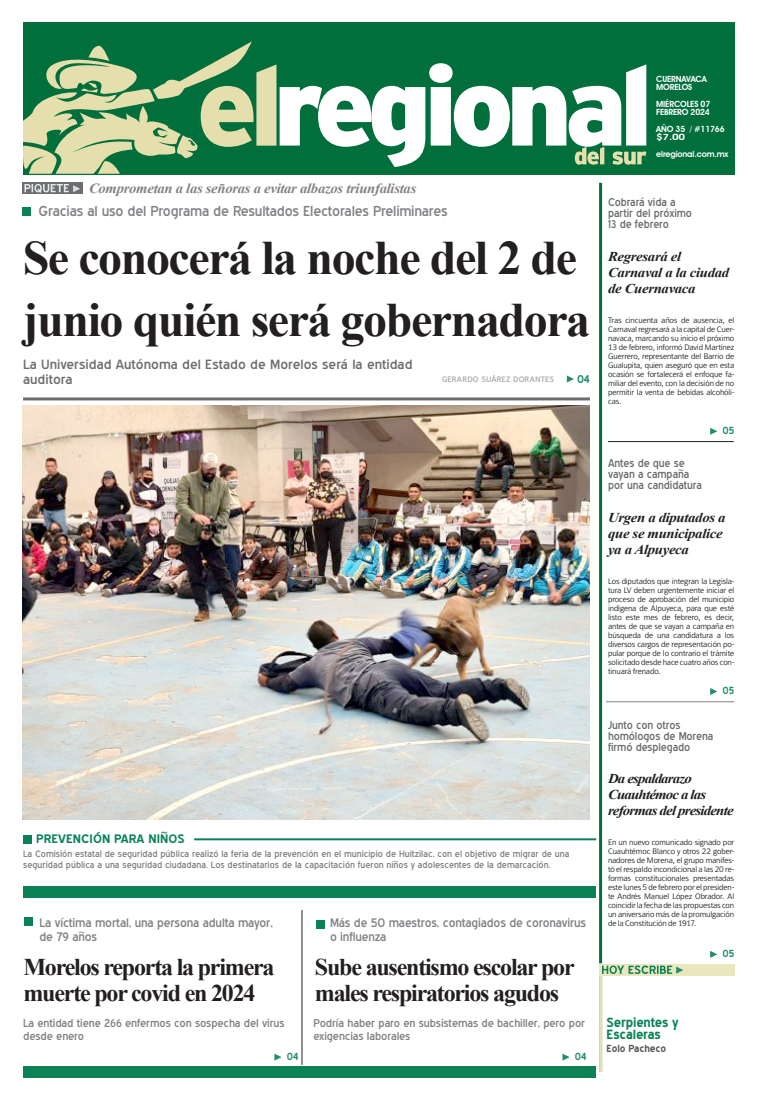
<style>
.page{position:relative;width:757px;height:1106px;background:#fff}
.page>*{position:absolute;margin:0;border:0;box-sizing:border-box;transform-origin:0 0}
.t1{font:700 48px/62px "Times New Roman";letter-spacing:-.03em;color:#231f20}
.t2{font:700 24px/26px "Times New Roman";letter-spacing:-.05em;color:#231f20}
.t3{font:14px "Blue Highway";letter-spacing:-.015em;color:#808285;scale:1.05 1}
.t4{font:italic 700 14px "Times New Roman";letter-spacing:-.02em;color:#808285;scale:1.05 1}
.t5{font:italic 700 13.5px/16px "Times New Roman";letter-spacing:-.025em;color:#231f20;scale:1.1 1}
.t6{font:italic 700 13.5px/16px "Times New Roman";letter-spacing:-.055em;color:#231f20;scale:1.1 1}
.t7{font:13px/15px "Blue Highway";color:#6c6d70;scale:1.1 1}
.t8{font:700 13px/12.5px "Blue Highway";letter-spacing:-.015em;color:#0b8256;scale:1.05 1}
.t9{font:12px/14px "Blue Highway";letter-spacing:-.015em;color:#808285;scale:1.05 1}
.t10{font:700 12px "Blue Highway";color:#0b8256;scale:1.1 1}
.t11{font:11px/11px "Blue Highway";letter-spacing:-.01em;color:#6c6d70}
.t12{font:11px/13px "Blue Highway";letter-spacing:-.01em;color:#808285;scale:1.05 1}
.t13{font:700 11px "Blue Highway";color:#228e67}
.t14{font:700 10px "Blue Highway";letter-spacing:-.015em;color:#57585a;scale:1.05 1}
.t15{font:700 10px "Blue Highway";letter-spacing:-.02em;color:#228e67}
.t16{font:9px/11px "Blue Highway";color:#808285;scale:1.05 1}
.t17{font:600 8.5px/8.3px "Avant Garde IT Cby BT";letter-spacing:-.02em;color:#fff}
.t18{font:8px/9px "Fran Klein";letter-spacing:-.015em;color:#231f20;text-align:justify}
.t19{font:700 8px "Fran Klein";color:#a8a9ad;scale:1.05 1}
</style>
<div class="page">
<div style="left:23px;top:183px;width:60px;height:11px;background:#6c6d70"></div>
<div style="left:23px;top:207px;width:8px;height:8px;background:#0b8256"></div>
<div style="left:23px;top:835px;width:8px;height:8px;background:#0b8256"></div>
<div style="left:316px;top:920px;width:8px;height:8px;background:#0b8256"></div>
<hr style="left:599px;top:183px;width:3px;height:889px;background:#006f3c">
<hr style="left:599px;top:963px;width:3px;height:109px;background:#e5dfad">
<svg style="left:567px;top:375px;width:7px;height:7px"></svg>
<hr style="left:23px;top:397px;width:567px;height:3px;background:#6c6d70">
<div style="left:23px;top:886px;width:573px;height:11px;background:#0b8256"></div>
<div style="left:23px;top:1066px;width:573px;height:11px;background:#0b8256"></div>
<svg style="left:24px;top:184px;width:56px;height:9px"></svg>
<hr style="left:194px;top:838px;width:402px;height:2px;background:#0b8256">
<div style="left:24px;top:917px;width:9px;height:8px;background:#0b8256"></div>
<svg style="left:274px;top:1053px;width:8px;height:7px"></svg>
<svg style="left:562px;top:1053px;width:8px;height:7px"></svg>
<hr style="left:301px;top:910px;width:1px;height:154px;background:#231f20">
<hr style="left:606px;top:701px;width:128px;height:1px;background:#808285">
<hr style="left:608px;top:441px;width:126px;height:1px;background:#231f20">
<div style="left:23px;top:22px;width:711px;height:152px;background:#006f3c"></div>
<svg style="left:280px;top:63px;width:366px;height:104px"></svg>
<svg style="left:24px;top:42px;width:252px;height:132px"></svg>
<svg style="left:575px;top:147px;width:71px;height:18px"></svg>
<div style="left:600px;top:964px;width:135px;height:11px;background:#eae6bd"></div>
<svg style="left:602px;top:965px;width:82px;height:9px"></svg>
<svg style="left:710px;top:428px;width:7px;height:7px"></svg>
<svg style="left:710px;top:688px;width:7px;height:7px"></svg>
<svg style="left:710px;top:951px;width:7px;height:6px"></svg>
<img style="left:23px;top:405px;width:566px;height:414px">
<h3 class="t4" style="left:89px;top:179px;width:313px">Comprometan a las señoras a evitar albazos triunfalistas</h3>
<h3 class="t3" style="left:39px;top:202px;width:391px">Gracias al uso del Programa de Resultados Electorales Preliminares</h3>
<h1 class="t1" style="left:23px;top:225px;width:569px">Se conocerá la noche del 2 de junio quién será gobernadora</h1>
<h3 class="t7" style="left:23px;top:357px;width:356px">La Universidad Autónoma del Estado de Morelos será la entidad auditora</h3>
<p class="t19" style="left:442px;top:375px;width:109px">GERARDO SUÁREZ DORANTES</p>
<h3 class="t13" style="left:577px;top:372px;width:14px">04</h3>
<h3 class="t10" style="left:36px;top:832px;width:136px">PREVENCIÓN PARA NIÑOS</h3>
<p class="t16" style="left:23px;top:848px;width:522px">La Comisión estatal de seguridad pública realizó la feria de la prevención en el municipio de Huitzilac, con el objetivo de migrar de una seguridad pública a una seguridad ciudadana. Los destinatarios de la capacitación fueron niños y adolescentes de la demarcación.</p>
<h3 class="t9" style="left:39px;top:915px;width:224px">La víctima mortal, una persona adulta mayor, de 79 años</h3>
<h3 class="t9" style="left:330px;top:915px;width:245px">Más de 50 maestros, contagiados de coronavirus o influenza</h3>
<h2 class="t2" style="left:24px;top:953px;width:253px">Morelos reporta la primera muerte por covid en 2024</h2>
<h2 class="t2" style="left:315px;top:953px;width:261px">Sube ausentismo escolar por males respiratorios agudos</h2>
<h3 class="t12" style="left:23px;top:1016px;width:250px">La entidad tiene 266 enfermos con sospecha del virus desde enero</h3>
<h3 class="t12" style="left:313px;top:1016px;width:260px">Podría haber paro en subsistemas de bachiller, pero por exigencias laborales</h3>
<p class="t15" style="left:287px;top:1050px;width:13px">04</p>
<p class="t15" style="left:575px;top:1050px;width:13px">04</p>
<p class="t17" style="left:656px;top:75px;width:52px">CUERNAVACA<br>MORELOS</p>
<p class="t17" style="left:656px;top:100px;width:56px">MIÉRCOLES 07<br>FEBRERO 2024</p>
<p class="t17" style="left:656px;top:125px;width:70px">AÑO 35 / #11766 $7.00</p>
<p class="t17" style="left:656px;top:149px;width:74px">elregional.com.mx</p>
<h3 class="t11" style="left:608px;top:197px;width:86px">Cobrará vida a partir del próximo<br>13 de febrero</h3>
<h3 class="t5" style="left:608px;top:248px;width:112px">Regresará el<br>Carnaval a la ciudad de Cuernavaca</h3>
<p class="t18" style="left:608px;top:315px;width:128px">Tras cincuenta años de ausencia, el Carnaval regresará a la capital de Cuer&shy;navaca, marcando su inicio el próximo 13 de febrero, informó David Martínez Guerrero, representante del Barrio de Gualupita, quien aseguró que en esta ocasión se fortalecerá el enfoque fa&shy;miliar del evento, con la decisión de no permitir la venta de bebidas alcohóli&shy;cas.</p>
<h3 class="t11" style="left:608px;top:457px;width:95px">Antes de que se vayan a campaña por una candidatura</h3>
<p class="t15" style="left:722px;top:424px;width:13px">05</p>
<h3 class="t5" style="left:608px;top:509px;width:108px">Urgen a diputados a que se municipalice ya a Alpuyeca</h3>
<p class="t18" style="left:608px;top:576px;width:128px">Los diputados que integran la Legisla&shy;tura LV deben urgentemente iniciar el proceso de aprobación del municipio indígena de Alpuyeca, para que esté listo este mes de febrero, es decir, antes de que se vayan a campaña en búsqueda de una candidatura a los diversos cargos de representación po&shy;pular porque de lo contrario el trámite solicitado desde hace cuatro años con&shy;tinuará frenado.</p>
<p class="t15" style="left:722px;top:684px;width:13px">05</p>
<h3 class="t11" style="left:608px;top:719px;width:107px">Junto con otros homólogos de Morena firmó desplegado</h3>
<h3 class="t6" style="left:608px;top:770px;width:116px">Da espaldarazo<br>Cuauhtémoc a las reformas del presidente</h3>
<p class="t18" style="left:608px;top:837px;width:128px">En un nuevo comunicado signado por Cuauhtémoc Blanco y otros 22 gober&shy;nadores de Morena, el grupo manifes&shy;tó el respaldo incondicional a las 20 re&shy;formas constitucionales presentadas este lunes 5 de febrero por el presiden&shy;te Andrés Manuel López Obrador. Al coincidir la fecha de las propuestas con un aniversario más de la promulgación de la Constitución de 1917.</p>
<h3 class="t8" style="left:607px;top:1015px;width:70px">Serpientes y<br>Escaleras</h3>
<p class="t14" style="left:607px;top:1042px;width:58px">Eolo Pacheco</p>
<p class="t15" style="left:722px;top:947px;width:13px">05</p>
</div>
